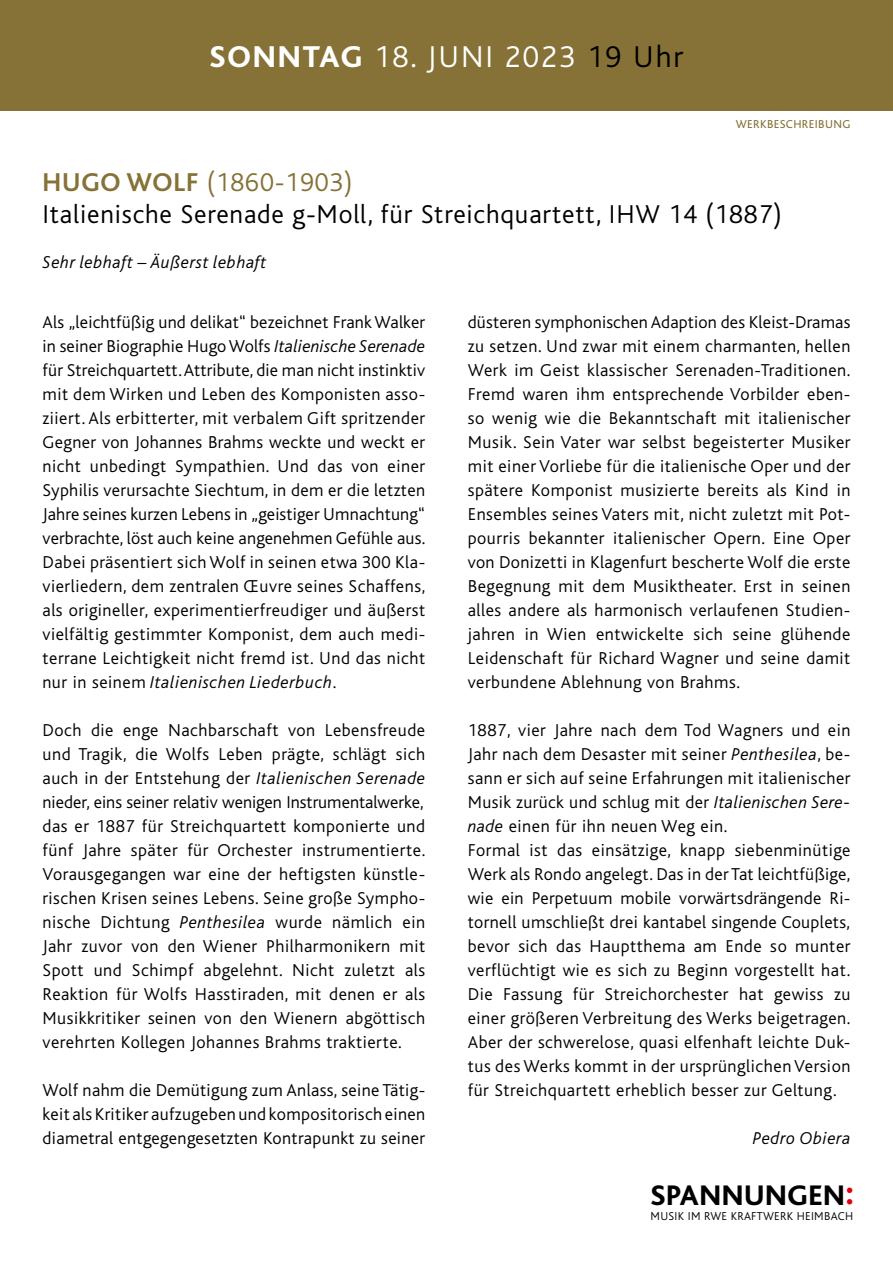
<style>
.page{position:relative;width:893px;height:1263px;background:#fff}
.page>*{position:absolute;margin:0;border:0;box-sizing:border-box;transform-origin:0 0}
.t1{font:300 31.5px "Bliss";letter-spacing:.06em;color:#fff}
.t2{font:800 29.7px "Bliss";letter-spacing:.02em;color:#000}
.t3{font:300 27px/32.4px "Bliss";letter-spacing:.03em;color:#000}
.t4{font:300 18px/24px "Bliss";letter-spacing:.03em;color:#000;text-align:justify}
.t5{font:italic 300 18px "Bliss";letter-spacing:.03em;color:#000}
.t6{font:300 12px "Bliss";letter-spacing:.025em;color:#000}
.t7{font:12px "Bliss";letter-spacing:.03em;color:#867137}
.s1{font-weight:800}
.s2{color:#000}
.s3{font-weight:700;color:#867137}
.s4{color:#867137}
.s5{font-style:italic}
.s6{font-size:35.85px;color:#e3000f}
</style>
<div class="page">
<div style="left:0;top:0;width:893px;height:111px;background:#867137"></div>
<h1 class="t1" style="left:210px;top:40px;width:475px"><span class="s1">SONNTAG</span> 18. JUNI 2023 <span class="s2">19 Uhr</span></h1>
<p class="t7" style="left:736px;top:117px;width:116px">WERKBESCHREIBUNG</p>
<h3 class="t3" style="left:43px;top:166px;width:741px"><span class="s3">HUGO WOLF</span> <span class="s4">(1860-1903)<br></span>Italienische Serenade g-Moll, für Streichquartett, IHW 14 (1887)</h3>
<p class="t5" style="left:43px;top:252px;width:225px">Sehr lebhaft – Äußerst lebhaft</p>
<p class="t4" style="left:43px;top:311px;width:384px">Als „leichtfüßig und delikat“ bezeichnet Frank Walker in seiner Biographie Hugo Wolfs <span class="s5">Italienische Serenade </span>für Streichquartett. Attribute, die man nicht instinktiv mit dem Wirken und Leben des Komponisten asso&shy;ziiert. Als erbitterter, mit verbalem Gift spritzender Gegner von Johannes Brahms weckte und weckt er nicht unbedingt Sympathien. Und das von einer Syphilis verursachte Siechtum, in dem er die letzten Jahre seines kurzen Lebens in „geistiger Umnachtung“ verbrachte, löst auch keine angenehmen Gefühle aus.<br>Dabei präsentiert sich Wolf in seinen etwa 300 Kla&shy;vierliedern, dem zentralen Œuvre seines Schaffens, als origineller, experimentierfreudiger und äußerst vielfältig gestimmter Komponist, dem auch medi&shy;terrane Leichtigkeit nicht fremd ist. Und das nicht nur in seinem <span class="s5">Italienischen Liederbuch</span>.</p>
<p class="t4" style="left:43px;top:719px;width:384px">Doch die enge Nachbarschaft von Lebensfreude und Tragik, die Wolfs Leben prägte, schlägt sich auch in der Entstehung der <span class="s5">Italienischen Serenade </span>nieder, eins seiner relativ wenigen Instrumentalwerke, das er 1887 für Streichquartett komponierte und fünf Jahre später für Orchester instrumentierte.<br>Vorausgegangen war eine der heftigsten künstle&shy;rischen Krisen seines Lebens. Seine große Sympho&shy;nische Dichtung <span class="s5">Penthesilea</span> wurde nämlich ein Jahr zuvor von den Wiener Philharmonikern mit Spott und Schimpf abgelehnt. Nicht zuletzt als Reaktion für Wolfs Hasstiraden, mit denen er als Musikkritiker seinen von den Wienern abgöttisch verehrten Kollegen Johannes Brahms traktierte.</p>
<p class="t4" style="left:43px;top:1079px;width:384px">Wolf nahm die Demütigung zum Anlass, seine Tätig&shy;keit als Kritiker aufzugeben und kompositorisch einen diametral entgegengesetzten Kontrapunkt zu seiner</p>
<p class="t4" style="left:468px;top:311px;width:384px">düsteren symphonischen Adaption des Kleist-Dramas zu setzen. Und zwar mit einem charmanten, hellen Werk im Geist klassischer Serenaden-Traditionen.<br>Fremd waren ihm entsprechende Vorbilder eben&shy;so wenig wie die Bekanntschaft mit italienischer Musik. Sein Vater war selbst begeisterter Musiker mit einer Vorliebe für die italienische Oper und der spätere Komponist musizierte bereits als Kind in Ensembles seines Vaters mit, nicht zuletzt mit Pot&shy;pourris bekannter italienischer Opern. Eine Oper von Donizetti in Klagenfurt bescherte Wolf die erste Begegnung mit dem Musiktheater. Erst in seinen alles andere als harmonisch verlaufenen Studien&shy;jahren in Wien entwickelte sich seine glühende Leidenschaft für Richard Wagner und seine damit verbundene Ablehnung von Brahms.</p>
<p class="t4" style="left:468px;top:719px;width:384px;text-align:left">1887, vier Jahre nach dem Tod Wagners und ein Jahr nach dem Desaster mit seiner <span class="s5">Penthesilea</span>, be&shy;sann er sich auf seine Erfahrungen mit italienischer Musik zurück und schlug mit der <span class="s5">Italienischen Sere&shy;nade</span> einen für ihn neuen Weg ein.<br>Formal ist das einsätzige, knapp siebenminütige Werk als Rondo angelegt. Das in der Tat leichtfüßige, wie ein Perpetuum mobile vorwärtsdrängende Ri&shy;tornell umschließt drei kantabel singende Couplets, bevor sich das Hauptthema am Ende so munter verflüchtigt wie es sich zu Beginn vorgestellt hat.<br>Die Fassung für Streichorchester hat gewiss zu einer größeren Verbreitung des Werks beigetragen.<br>Aber der schwerelose, quasi elfenhaft leichte Duk&shy;tus des Werks kommt in der ursprünglichen Version für Streichquartett erheblich besser zur Geltung.</p>
<p class="t5" style="left:753px;top:1129px;width:99px">Pedro Obiera</p>
<h2 class="t2" style="left:651px;top:1180px;width:205px">SPANNUNGEN<span class="s6">:</span></h2>
<p class="t6" style="left:651px;top:1209px;width:204px">MUSIK IM RWE KRAFTWERK HEIMBACH</p>
</div>
